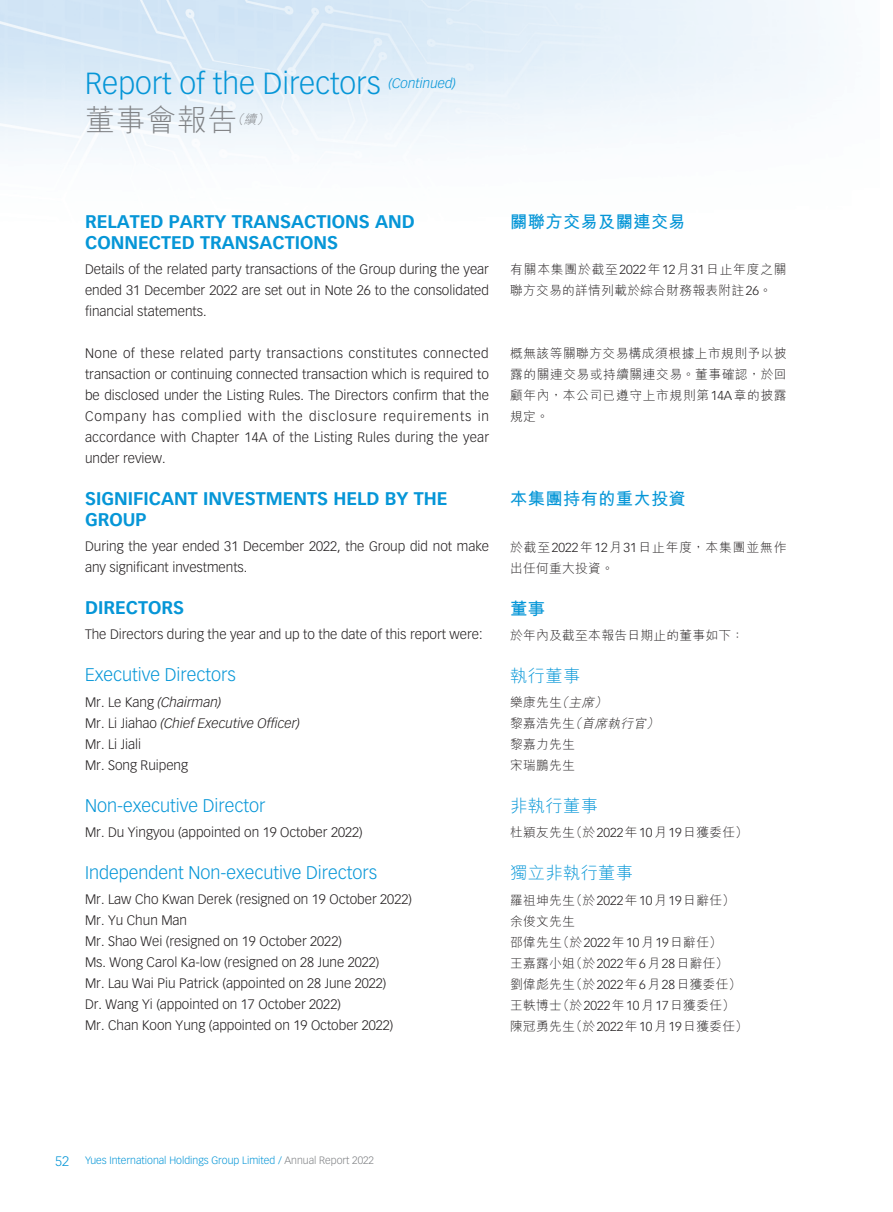
<style>
.page{position:relative;width:893px;height:1212px;background:#fff}
.page>*{position:absolute;margin:0;border:0;box-sizing:border-box;transform-origin:0 0}
.t1{font:300 30px "Vectora LT Std";color:#0696d7}
.t2{font:300 30px "M Hei HK";letter-spacing:.02em;color:#808285}
._01_H1_E{font:700 18px/21px "Vectora LT Std";color:#0696d7}
._02_H2_E{font:300 18px "Vectora LT Std";color:#0696d7}
._001_H1_C{font:700 17.25px "M Hei HK";letter-spacing:.02em;color:#0696d7}
._002_H2_C{font:300 17.25px "M Hei HK";letter-spacing:.02em;color:#0696d7}
._00_txt_E{font:300 13.5px/21px "Vectora LT Std";color:#231f20;text-align:justify}
._00_txt_E-2{font:italic 300 13.5px "Vectora LT Std";color:#231f20}
.t3{font:italic 300 13.5px "Vectora LT Std";color:#0696d7}
._000_txt_C{font:300 12.75px/21px "M Hei HK";letter-spacing:.02em;color:#231f20}
._000_txt_C-2{font:300 12.75px/21px "M Hei HK";letter-spacing:.07em;color:#231f20}
._000_txt_C-3{font:italic 300 12.75px "M Hei HK";color:#231f20}
.t4{font:italic 300 12.75px "M Hei HK";color:#808285}
.t5{font:300 10.5px "Vectora LT Std";color:#0696d7}
.s1{font-style:normal}
.s2{font-family:"Vectora LT Std"}
.s3{font-style:italic}
.s4{font-size:13.5px}
.s5{color:#808285}
</style>
<div class="page">
<img style="left:0;top:0;width:831px;height:154px">
<h1 class="t1" style="left:85px;top:66px;width:297px">Report of the Directors</h1>
<p class="t3" style="left:389px;top:76px;width:69px">(Continued)</p>
<h1 class="t2" style="left:85px;top:105px;width:154px">董事會報告</h1>
<p class="t4" style="left:231px;top:113px;width:42px">（續）</p>
<p class="_01_H1_E" style="left:85px;top:211px;width:331px">RELATED PARTY TRANSACTIONS AND<br>CONNECTED TRANSACTIONS</p>
<p class="_00_txt_E" style="left:85px;top:259px;width:405px">Details of the related party transactions of the Group during the year ended 31 December 2022 are set out in Note 26 to the consolidated financial statements.</p>
<p class="_00_txt_E" style="left:85px;top:343px;width:406px">None of these related party transactions constitutes connected transaction or continuing connected transaction which is required to be disclosed under the Listing Rules. The Directors confirm that the Company has complied with the disclosure requirements in accordance with Chapter 14A of the Listing Rules during the year under review.</p>
<p class="_01_H1_E" style="left:85px;top:488px;width:364px">SIGNIFICANT INVESTMENTS HELD BY THE<br>GROUP</p>
<p class="_00_txt_E" style="left:85px;top:536px;width:406px">During the year ended 31 December 2022, the Group did not make any significant investments.</p>
<p class="_01_H1_E" style="left:85px;top:597px;width:100px">DIRECTORS</p>
<p class="_00_txt_E" style="left:85px;top:624px;width:399px">The Directors during the year and up to the date of this report were:</p>
<p class="_02_H2_E" style="left:85px;top:664px;width:152px">Executive Directors</p>
<p class="_00_txt_E-2" style="left:85px;top:694px;width:138px"><span class="s1">Mr. Le Kang</span> (Chairman)</p>
<p class="_00_txt_E-2" style="left:85px;top:715px;width:217px"><span class="s1">Mr. Li Jiahao</span> (Chief Executive Officer)</p>
<p class="_00_txt_E" style="left:85px;top:733px;width:58px">Mr. Li Jiali</p>
<p class="_00_txt_E" style="left:85px;top:754px;width:105px">Mr. Song Ruipeng</p>
<p class="_02_H2_E" style="left:85px;top:795px;width:182px">Non-executive Director</p>
<p class="_00_txt_E" style="left:85px;top:822px;width:279px">Mr. Du Yingyou (appointed on 19 October 2022)</p>
<p class="_02_H2_E" style="left:85px;top:862px;width:294px">Independent Non-executive Directors</p>
<p class="_00_txt_E" style="left:85px;top:889px;width:328px">Mr. Law Cho Kwan Derek (resigned on 19 October 2022)</p>
<p class="_00_txt_E" style="left:85px;top:910px;width:104px">Mr. Yu Chun Man</p>
<p class="_00_txt_E" style="left:85px;top:931px;width:258px">Mr. Shao Wei (resigned on 19 October 2022)</p>
<p class="_00_txt_E" style="left:85px;top:952px;width:296px">Ms. Wong Carol Ka-low (resigned on 28 June 2022)</p>
<p class="_00_txt_E" style="left:85px;top:973px;width:303px">Mr. Lau Wai Piu Patrick (appointed on 28 June 2022)</p>
<p class="_00_txt_E" style="left:85px;top:994px;width:257px">Dr. Wang Yi (appointed on 17 October 2022)</p>
<p class="_00_txt_E" style="left:85px;top:1015px;width:310px">Mr. Chan Koon Yung (appointed on 19 October 2022)</p>
<p class="_001_H1_C" style="left:510px;top:209px;width:177px">關聯方交易及關連交易</p>
<p class="_000_txt_C" style="left:510px;top:259px;width:278px">有關本集團於截至<span class="s2">2022</span>年<span class="s2">12</span>月<span class="s2">31</span>日止年度之關聯方交易的詳情列載於綜合財務報表附註<span class="s2">26</span>。</p>
<p class="_000_txt_C" style="left:510px;top:343px;width:278px;text-align:justify">概無該等關聯方交易構成須根據上市規則予以披露的關連交易或持續關連交易。董事確認，於回顧年內，本公司已遵守上市規則第<span class="s2">14A</span>章的披露規定。</p>
<p class="_001_H1_C" style="left:510px;top:486px;width:177px">本集團持有的重大投資</p>
<p class="_000_txt_C-2" style="left:510px;top:536px;width:278px">於截至<span class="s2">2022</span>年<span class="s2">12</span>月<span class="s2">31</span>日止年度，本集團並無作出任何重大投資。</p>
<p class="_001_H1_C" style="left:510px;top:596px;width:36px">董事</p>
<p class="_000_txt_C" style="left:510px;top:624px;width:235px">於年內及截至本報告日期止的董事如下：</p>
<p class="_002_H2_C" style="left:510px;top:667px;width:72px">執行董事</p>
<p class="_000_txt_C" style="left:510px;top:692px;width:101px">樂康先生<span class="s3">（主席）</span></p>
<p class="_000_txt_C-3" style="left:510px;top:717px;width:153px"><span class="s1">黎嘉浩先生</span>（首席執行官）</p>
<p class="_000_txt_C" style="left:510px;top:734px;width:66px">黎嘉力先生</p>
<p class="_000_txt_C" style="left:510px;top:755px;width:66px">宋瑞鵬先生</p>
<p class="_002_H2_C" style="left:510px;top:797px;width:89px">非執行董事</p>
<p class="_000_txt_C" style="left:510px;top:822px;width:239px">杜穎友先生（於<span class="s2">2022</span>年<span class="s2">10</span>月<span class="s2">19</span>日獲委任）</p>
<p class="_002_H2_C" style="left:510px;top:864px;width:124px">獨立非執行董事</p>
<p class="_000_txt_C" style="left:510px;top:889px;width:226px">羅祖坤先生（於<span class="s2">2022</span>年<span class="s2">10</span>月<span class="s2">19</span>日辭任）</p>
<p class="_000_txt_C" style="left:510px;top:910px;width:66px">余俊文先生</p>
<p class="_000_txt_C" style="left:510px;top:931px;width:213px">邵偉先生（於<span class="s2">2022</span>年<span class="s2">10</span>月<span class="s2">19</span>日辭任）</p>
<p class="_000_txt_C" style="left:510px;top:952px;width:219px">王嘉露小姐（於<span class="s2">2022</span>年<span class="s2">6</span>月<span class="s2">28</span>日辭任）</p>
<p class="_000_txt_C" style="left:510px;top:973px;width:232px">劉偉彪先生（於<span class="s2">2022</span>年<span class="s2">6</span>月<span class="s2">28</span>日獲委任）</p>
<p class="_000_txt_C" style="left:510px;top:994px;width:226px">王軼博士（於<span class="s2">2022</span>年<span class="s2">10</span>月<span class="s2">17</span>日獲委任）</p>
<p class="_000_txt_C" style="left:510px;top:1015px;width:239px">陳冠勇先生（於<span class="s2">2022</span>年<span class="s2">10</span>月<span class="s2">19</span>日獲委任）</p>
<p class="t5" style="left:55px;top:1154px;width:321px"><span class="s4">52</span> Yues International Holdings Group Limited / <span class="s5">Annual Report 2022</span></p>
</div>
